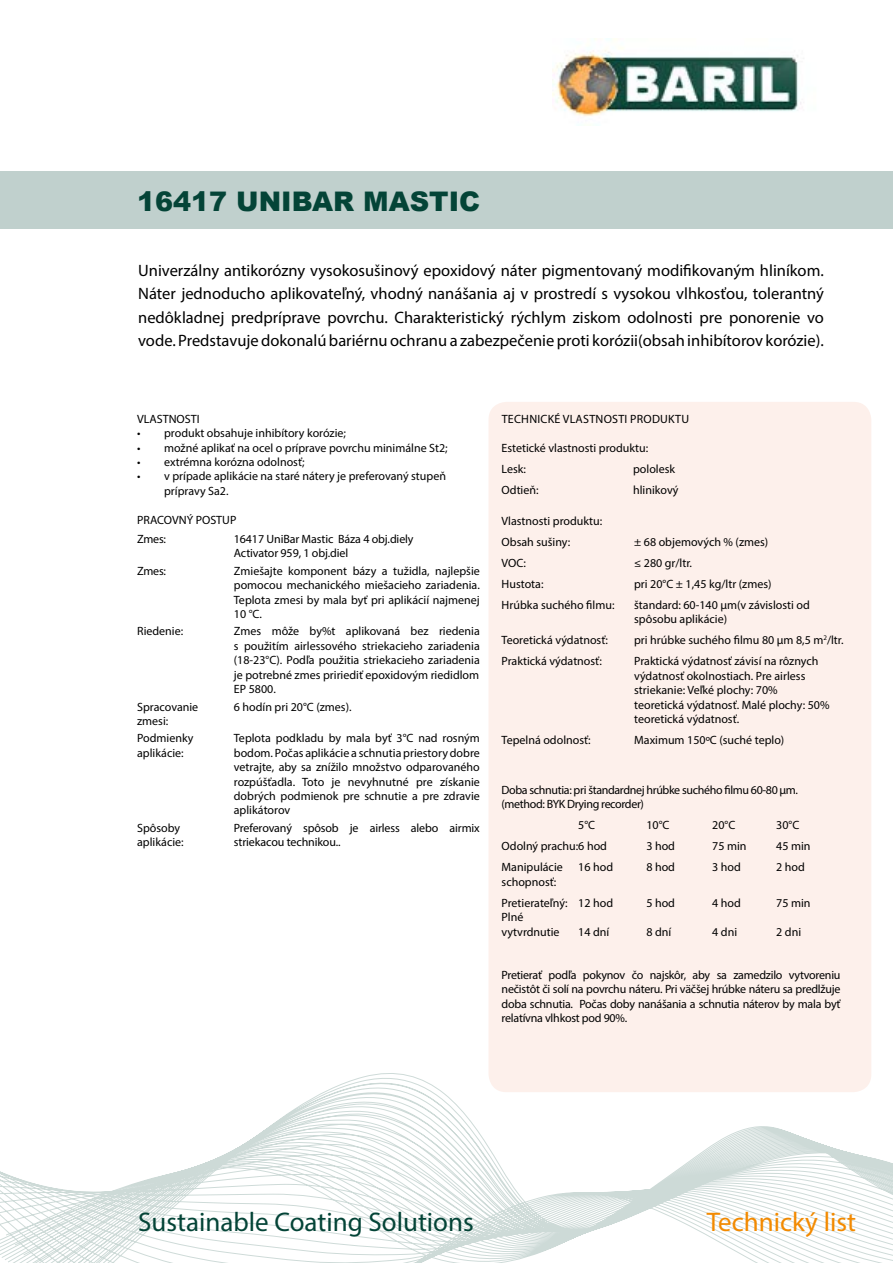
<style>
.page{position:relative;width:893px;height:1263px;background:#fff}
.page>*{position:absolute;margin:0;border:0;box-sizing:border-box;transform-origin:0 0}
.t1{font:27px "Myriad Pro";color:#044437}
.t2{font:900 27px "Arial";color:#044437}
.t3{font:27px "Myriad Pro";color:#f38a00}
.t4{font:16.5px/23.1px "Myriad Pro";color:#000;text-align:justify}
.t5{font:12px/14.4px "Myriad Pro";color:#000}
.t6{font:12px/14.4px "Myriad Pro";letter-spacing:-.03em;color:#000}
.t7{font:12px "Myriad Pro";letter-spacing:.02em;color:#000}
</style>
<div class="page">
<div style="left:0;top:171px;width:893px;height:58px;background:#c0d0cd"></div>
<svg style="left:0;top:1073px;width:893px;height:190px"></svg>
<img style="left:553px;top:39px;width:248px;height:77px">
<div style="left:488px;top:402px;width:383px;height:690px;background:#fdf0eb;border-radius:18px"></div>
<h1 class="t2" style="left:137px;top:182px;width:345px">16417 UNIBAR MASTIC</h1>
<p class="t4" style="left:138px;top:259px;width:687px">Univerzálny antikorózny vysokosušinový epoxidový náter pigmentovaný modifikovaným hliníkom.<br>Náter jednoducho aplikovateľný, vhodný nanášania aj v prostredí s vysokou vlhkosťou, tolerantný nedôkladnej predpríprave povrchu. Charakteristický rýchlym ziskom odolnosti pre ponorenie vo vode. Predstavuje dokonalú bariérnu ochranu a zabezpečenie proti korózii(obsah inhibítorov korózie).</p>
<p class="t5" style="left:137px;top:411px;width:64px">VLASTNOSTI</p>
<p class="t5" style="left:137px;top:426px;width:210px">• produkt obsahuje inhibítory korózie;</p>
<p class="t5" style="left:137px;top:440px;width:312px">• možné aplikať na ocel o príprave povrchu minimálne St2;</p>
<p class="t5" style="left:137px;top:454px;width:169px">• extrémna korózna odolnosť;</p>
<p class="t5" style="left:164px;top:469px;width:283px;text-indent:-27px">• v prípade aplikácie na staré nátery je preferovaný stupeň prípravy Sa2.</p>
<p class="t5" style="left:137px;top:510px;width:101px;line-height:19.2px">PRACOVNÝ POSTUP<br>Zmes:</p>
<p class="t5" style="left:234px;top:531px;width:181px">16417 UniBar Mastic Báza 4 obj.diely<br>Activator 959, 1 obj.diel</p>
<p class="t5" style="left:137px;top:563px;width:30px">Zmes:</p>
<p class="t5" style="left:234px;top:563px;width:247px;text-align:justify">Zmiešajte komponent bázy a tužidla, najlepšie pomocou mechanického miešacieho zariadenia.<br>Teplota zmesi by mala byť pri aplikácií najmenej 10 °C.</p>
<p class="t5" style="left:137px;top:624px;width:48px">Riedenie:</p>
<p class="t5" style="left:234px;top:624px;width:247px;text-align:justify">Zmes môže by%t aplikovaná bez riedenia s použitím airlessového striekacieho zariadenia (18-23°C). Podľa použitia striekacieho zariadenia je potrebné zmes pririediť epoxidovým riedidlom EP 5800.</p>
<p class="t5" style="left:137px;top:699px;width:63px">Spracovanie zmesi:</p>
<p class="t5" style="left:234px;top:699px;width:119px">6 hodín pri 20°C (zmes).</p>
<p class="t5" style="left:137px;top:731px;width:58px">Podmienky aplikácie:</p>
<p class="t5" style="left:234px;top:731px;width:247px;text-align:justify">Teplota podkladu by mala byť 3°C nad rosným bodom. Počas aplikácie a schnutia priestory dobre vetrajte, aby sa znížilo množstvo odparovaného rozpúšťadla. Toto je nevyhnutné pre získanie dobrých podmienok pre schnutie a pre zdravie aplikátorov</p>
<p class="t5" style="left:137px;top:820px;width:48px">Spôsoby aplikácie:</p>
<p class="t5" style="left:234px;top:820px;width:247px">Preferovaný spôsob je airless alebo airmix striekacou technikou..</p>
<p class="t7" style="left:502px;top:411px;width:189px">TECHNICKÉ VLASTNOSTI PRODUKTU</p>
<p class="t5" style="left:502px;top:437px;width:148px;line-height:21px">Estetické vlastnosti produktu:<br>Lesk:</p>
<p class="t5" style="left:633px;top:461px;width:44px">pololesk</p>
<p class="t5" style="left:502px;top:482px;width:39px">Odtieň:</p>
<p class="t5" style="left:633px;top:482px;width:47px">hlinikový</p>
<p class="t5" style="left:502px;top:510px;width:102px;line-height:21px">Vlastnosti produktu:<br>Obsah sušiny:</p>
<p class="t5" style="left:634px;top:534px;width:136px">± 68 objemových % (zmes)</p>
<p class="t5" style="left:502px;top:555px;width:26px">VOC:</p>
<p class="t5" style="left:634px;top:555px;width:59px">≤ 280 gr/ltr.</p>
<p class="t5" style="left:502px;top:576px;width:43px">Hustota:</p>
<p class="t5" style="left:634px;top:576px;width:139px">pri 20°C ± 1,45 kg/ltr (zmes)</p>
<p class="t5" style="left:502px;top:597px;width:114px">Hrúbka suchého filmu:</p>
<p class="t5" style="left:634px;top:597px;width:177px">štandard: 60-140 μm(v závislosti od spôsobu aplikácie)</p>
<p class="t5" style="left:502px;top:633px;width:108px">Teoretická výdatnosť:</p>
<p class="t5" style="left:634px;top:633px;width:211px">pri hrúbke suchého filmu 80 μm 8,5 m<sup>2</sup>/ltr.</p>
<p class="t5" style="left:502px;top:654px;width:102px">Praktická výdatnosť:</p>
<p class="t5" style="left:634px;top:654px;width:197px">Praktická výdatnosť závisí na rôznych výdatnosť okolnostiach. Pre airless striekanie: Veľké plochy: 70% teoretická výdatnosť. Malé plochy: 50% teoretická výdatnosť.</p>
<p class="t5" style="left:502px;top:732px;width:91px">Tepelná odolnosť:</p>
<p class="t5" style="left:634px;top:732px;width:152px">Maximum 150ºC (suché teplo)</p>
<p class="t6" style="left:502px;top:782px;width:298px">Doba schnutia: pri štandardnej hrúbke suchého filmu 60-80 μm. (method: BYK Drying recorder)</p>
<p class="t5" style="left:578px;top:818px;width:18px">5°C</p>
<p class="t5" style="left:646px;top:818px;width:25px">10°C</p>
<p class="t5" style="left:712px;top:818px;width:25px">20°C</p>
<p class="t5" style="left:776px;top:818px;width:25px">30°C</p>
<p class="t5" style="left:502px;top:839px;width:107px">Odolný prachu:6 hod</p>
<p class="t5" style="left:646px;top:839px;width:30px">3 hod</p>
<p class="t5" style="left:712px;top:839px;width:36px">75 min</p>
<p class="t5" style="left:776px;top:839px;width:36px">45 min</p>
<p class="t5" style="left:502px;top:860px;width:63px">Manipulácie schopnosť:</p>
<p class="t5" style="left:578px;top:860px;width:36px">16 hod</p>
<p class="t5" style="left:646px;top:860px;width:30px">8 hod</p>
<p class="t5" style="left:712px;top:860px;width:30px">3 hod</p>
<p class="t5" style="left:776px;top:860px;width:30px">2 hod</p>
<p class="t5" style="left:502px;top:895px;width:68px">Pretierateľný:<br>Plné vytvrdnutie</p>
<p class="t5" style="left:578px;top:895px;width:36px">12 hod</p>
<p class="t5" style="left:646px;top:895px;width:30px">5 hod</p>
<p class="t5" style="left:646px;top:924px;width:26px">8 dní</p>
<p class="t5" style="left:712px;top:895px;width:30px">4 hod</p>
<p class="t5" style="left:712px;top:924px;width:26px">4 dni</p>
<p class="t5" style="left:776px;top:895px;width:36px">75 min</p>
<p class="t5" style="left:776px;top:924px;width:26px">2 dni</p>
<p class="t5" style="left:502px;top:967px;width:340px;text-align:justify">Pretierať podľa pokynov čo najskôr, aby sa zamedzilo vytvoreniu nečistôt či solí na povrchu náteru. Pri väčšej hrúbke náteru sa predlžuje doba schnutia. Počas doby nanášania a schnutia náterov by mala byť relatívna vlhkost pod 90%.</p>
<p class="t5" style="left:578px;top:924px;width:33px">14 dní</p>
<h1 class="t1" style="left:138px;top:1205px;width:337px">Sustainable Coating Solutions</h1>
<h1 class="t3" style="left:707px;top:1205px;width:151px">Technický list</h1>
</div>
